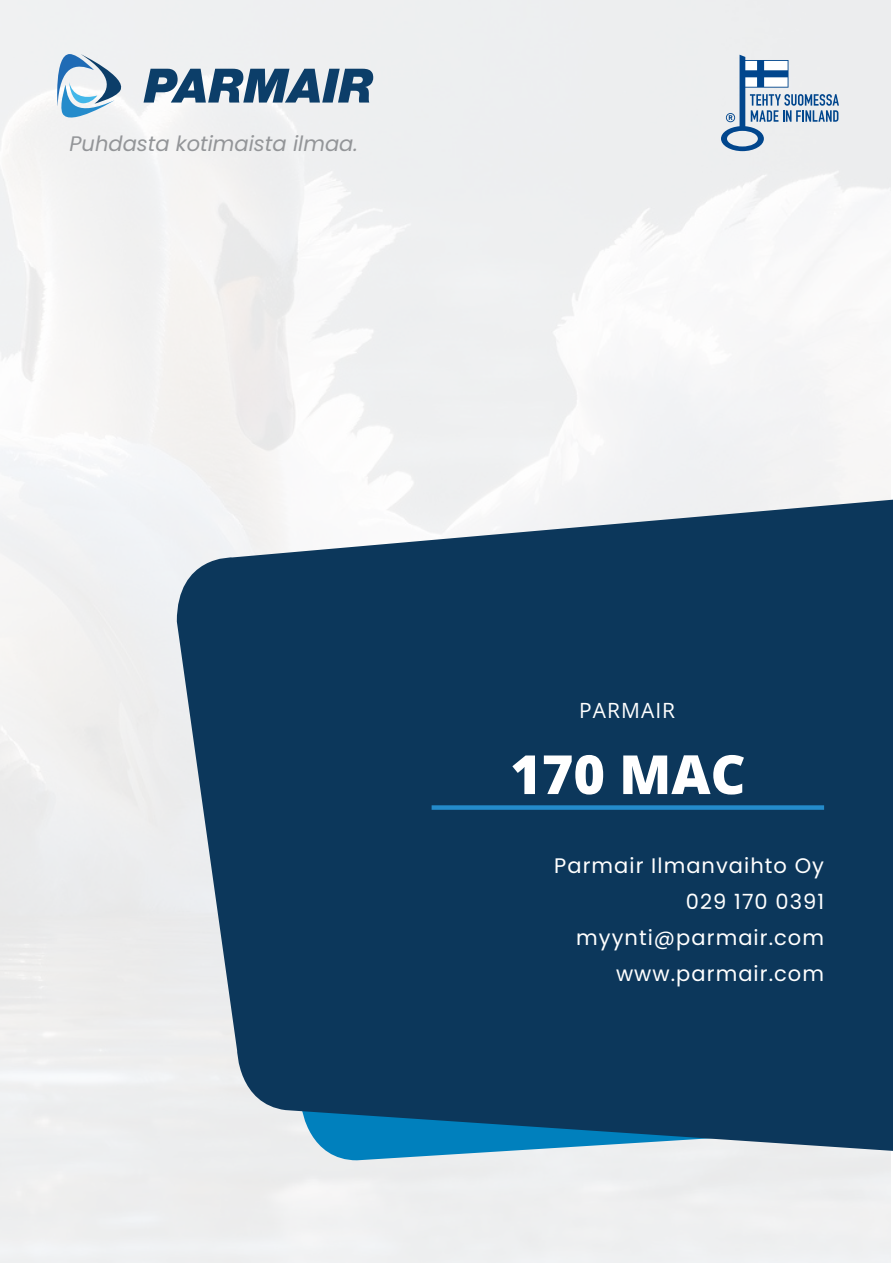
<style>
.page{position:relative;width:893px;height:1263px;background:#fff}
.page>*{position:absolute;margin:0;border:0;box-sizing:border-box;transform-origin:0 0}
.t1{font:800 54px "Open Sans";color:#fff}
.t2{font:21px/36px "Poppins";letter-spacing:.05em;color:#fff;text-align:right}
.t3{font:italic 21px "Poppins";color:#939598}
.t4{font:21px "Open Sans";letter-spacing:.05em;color:#fff}
</style>
<div class="page">
<svg style="left:177px;top:500px;width:716px;height:651px;background:#234b6c"></svg>
<div style="left:432px;top:805px;width:392px;height:5px;background:#248bcb"></div>
<svg style="left:144px;top:69px;width:229px;height:34px;background:#5d7d99"></svg>
<svg style="left:54px;top:54px;width:74px;height:73px"></svg>
<svg style="left:721px;top:55px;width:118px;height:96px;background:#bccbda"></svg>
<p class="t3" style="left:69px;top:132px;width:290px">Puhdasta kotimaista ilmaa.</p>
<p class="t4" style="left:579px;top:696px;width:98px">PARMAIR</p>
<p class="t1" style="left:510px;top:737px;width:237px">170 MAC</p>
<p class="t2" style="left:554px;top:848px;width:271px">Parmair Ilmanvaihto Oy<br>029 170 0391 myynti@parmair.com</p>
<p class="t2" style="left:616px;top:956px;width:210px">www.parmair.com</p>
</div>
